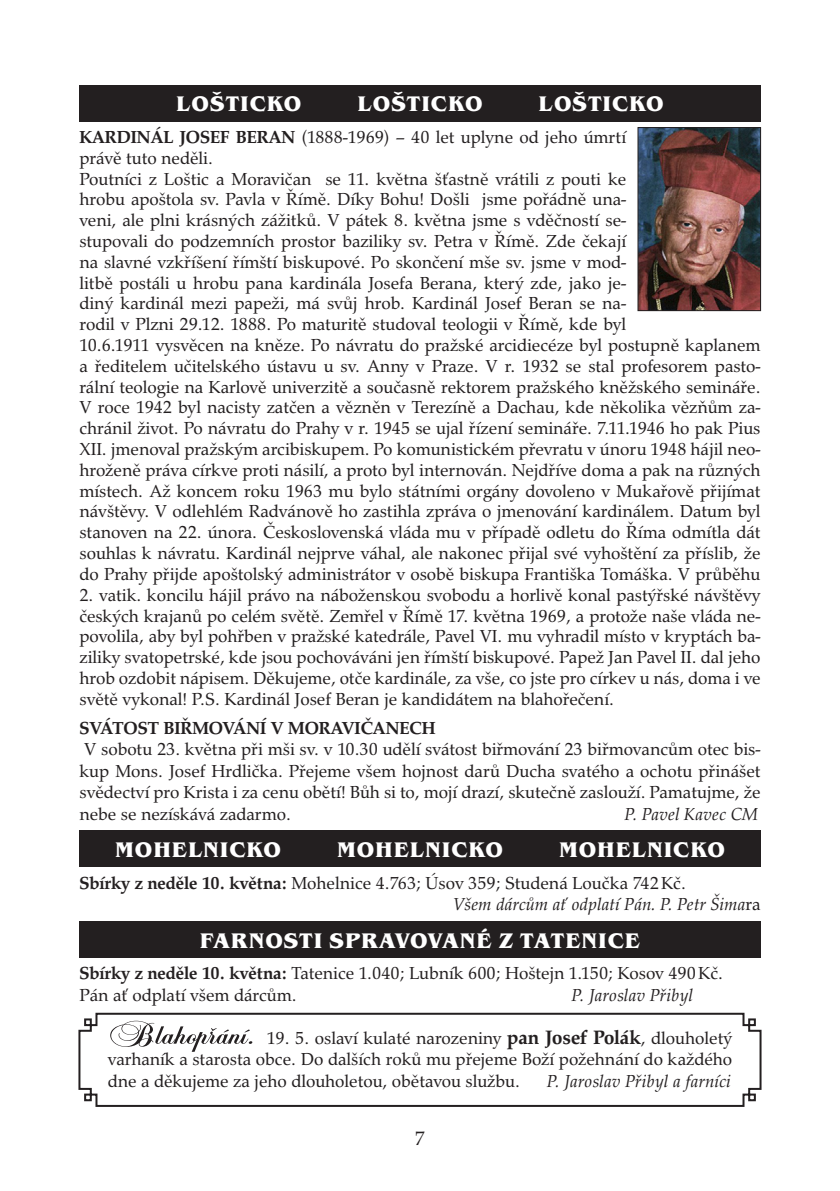
<style>
.page{position:relative;width:840px;height:1191px;background:#fff}
.page>*{position:absolute;margin:0;border:0;box-sizing:border-box;transform-origin:0 0}
.t1{font:700 21.8px "Benguiat Itc TOT";letter-spacing:.045em;color:#fff}
.t2{font:20px "Palladio URWTOT";color:#231f20}
.Základní_text{font:18px/20.8px "Palladio URWTOT";color:#231f20;text-align:justify}
.Základní_text-2{font:italic 18px "Palladio URWTOT";color:#231f20}
.Základní_text-3{font:700 18px "Palladio URWTOT";color:#231f20}
.s1{font-weight:700}
.s2{font-style:normal}
.s3{font-family:"Balmoral DOT";font-size:38px}
.s4{font-weight:700;font-size:20px}
</style>
<div class="page">
<div style="left:79px;top:85px;width:681px;height:36px;background:#231f20"></div>
<div style="left:79px;top:830px;width:681px;height:37px;background:#231f20"></div>
<div style="left:79px;top:921px;width:681px;height:36px;background:#231f20"></div>
<img style="left:639px;top:129px;width:119px;height:180px">
<div style="left:637px;top:127px;width:123px;height:184px;border:1px solid #231f20"></div>
<svg style="left:78px;top:1012px;width:684px;height:95px"></svg>
<p class="t1" style="left:176px;top:91px;width:127px">LOŠTICKO</p>
<p class="t1" style="left:357px;top:91px;width:127px">LOŠTICKO</p>
<p class="t1" style="left:538px;top:91px;width:127px">LOŠTICKO</p>
<p class="Základní_text" style="left:79px;top:127px;width:548px;text-indent:71px"><span class="s1">ÁL JOSEF BERAN</span> (1888-1969) – 40 let uplyne od jeho úmrtí právě tuto neděli.</p>
<p class="Základní_text" style="left:79px;top:168px;width:682px;text-align:left">Poutníci z Loštic a Moravičan se 11. května šťastně vrátili z pouti ke<br>hrobu apoštola sv. Pavla v Římě. Díky Bohu! Došli jsme pořádně una-<br>veni, ale plni krásných zážitků. V pátek 8. května jsme s vděčností se-<br>stupovali do podzemních prostor baziliky sv. Petra v Římě. Zde čekají<br>na slavné vzkříšení římští biskupové. Po skončení mše sv. jsme v mod-<br>litbě postáli u hrobu pana kardinála Josefa Berana, který zde, jako je-<br>diný kardinál mezi papeži, má svůj hrob. Kardinál Josef Beran se na-<br>rodil v Plzni 29.12. 1888. Po maturitě studoval teologii v Římě, kde byl<br>10.6.1911 vysvěcen na kněze. Po návratu do pražské arcidiecéze byl postupně kaplanem a ředitelem učitelského ústavu u sv. Anny v Praze. V r. 1932 se stal profesorem pasto&shy;rální teologie na Karlově univerzitě a současně rektorem pražského kněžského semináře.<br>V roce 1942 byl nacisty zatčen a vězněn v Terezíně a Dachau, kde několika vězňům za&shy;chránil život. Po návratu do Prahy v r. 1945 se ujal řízení semináře. 7.11.1946 ho pak Pius XII. jmenoval pražským arcibiskupem. Po komunistickém převratu v únoru 1948 hájil neo&shy;hroženě práva církve proti násilí, a proto byl internován. Nejdříve doma a pak na různých místech. Až koncem roku 1963 mu bylo státními orgány dovoleno v Mukařově přijímat návštěvy. V odlehlém Radvánově ho zastihla zpráva o jmenování kardinálem. Datum byl stanoven na 22. února. Československá vláda mu v případě odletu do Říma odmítla dát souhlas k návratu. Kardinál nejprve váhal, ale nakonec přijal své vyhoštění za příslib, že do Prahy přijde apoštolský administrátor v osobě biskupa Františka Tomáška. V průběhu</p>
<p class="Základní_text" style="left:79px;top:584px;width:682px">2. vatik. koncilu hájil právo na náboženskou svobodu a horlivě konal pastýřské návštěvy českých krajanů po celém světě. Zemřel v Římě 17. května 1969, a protože naše vláda ne&shy;povolila, aby byl pohřben v pražské katedrále, Pavel VI. mu vyhradil místo v kryptách ba&shy;ziliky svatopetrské, kde jsou pochováváni jen římští biskupové. Papež Jan Pavel II. dal jeho hrob ozdobit nápisem. Děkujeme, otče kardinále, za vše, co jste pro církev u nás, doma i ve světě vykonal! P.S. Kardinál Josef Beran je kandidátem na blahořečení.</p>
<p class="Základní_text-3" style="left:79px;top:716px;width:357px">SVÁTOST BIŘMOVÁNÍ V MORAVIČANECH</p>
<p class="Základní_text" style="left:79px;top:738px;width:682px;line-height:21.6px">V sobotu 23. května při mši sv. v 10.30 udělí svátost biřmování 23 biřmovancům otec bis&shy;kup Mons. Josef Hrdlička. Přejeme všem hojnost darů Ducha svatého a ochotu přinášet svědectví pro Krista i za cenu obětí! Bůh si to, mojí drazí, skutečně zaslouží. Pamatujme, že nebe se nezískává zadarmo.</p>
<p class="Základní_text-3" style="left:79px;top:126px;width:50px">KARDIN</p>
<p class="Základní_text-2" style="left:624px;top:803px;width:135px">P. Pavel Kavec CM</p>
<p class="t1" style="left:115px;top:837px;width:167px">MOHELNICKO</p>
<p class="t1" style="left:337px;top:837px;width:167px">MOHELNICKO</p>
<p class="t1" style="left:558px;top:837px;width:167px">MOHELNICKO</p>
<p class="Základní_text" style="left:79px;top:872px;width:607px"><span class="s1">Sbírky z neděle 10. května:</span> Mohelnice 4.763; Úsov 359; Studená Loučka 742Kč.</p>
<p class="Základní_text-2" style="left:452px;top:893px;width:309px">Všem dárcům ať odplatí Pán. P. Petr Šima<span class="s2">ra</span></p>
<p class="t1" style="left:200px;top:927px;width:441px">FARNOSTI SPRAVOVANÉ Z TATENICE</p>
<p class="Základní_text" style="left:79px;top:962px;width:644px"><span class="s1">Sbírky z neděle 10. května:</span> Tatenice 1.040; Lubník 600; Hoštejn 1.150; Kosov 490Kč.</p>
<p class="Základní_text" style="left:79px;top:984px;width:219px">Pán ať odplatí všem dárcům.</p>
<p class="Základní_text-2" style="left:571px;top:984px;width:123px">P. Jaroslav Přibyl</p>
<p class="Základní_text" style="left:108px;top:1027px;width:625px;line-height:21.6px"><span class="s3">Blahopřání.</span> 19. 5. oslaví kulaté narozeniny <span class="s4">pan Josef Polák</span>, dlouholetý varhaník a starosta obce. Do dalších roků mu přejeme Boží požehnání do každého dne a děkujeme za jeho dlouholetou, obětavou službu.</p>
<p class="Základní_text-2" style="left:546px;top:1070px;width:185px">P. Jaroslav Přibyl a farníci</p>
<p class="t2" style="left:414px;top:1127px;width:12px">7</p>
</div>
